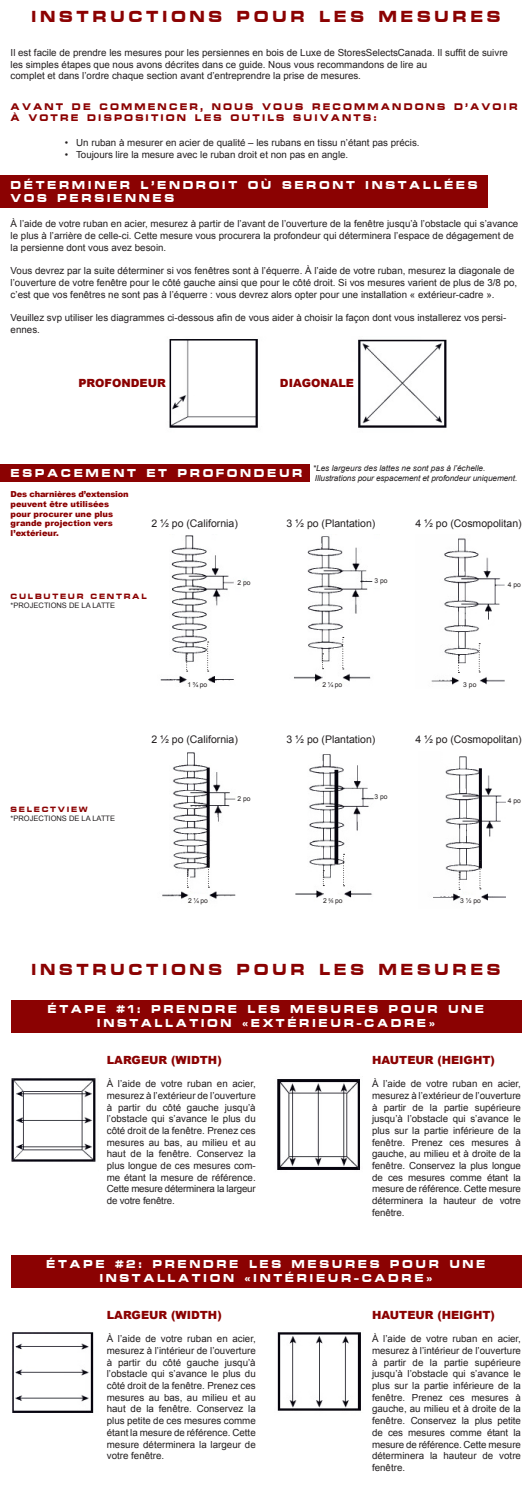
<style>
.page{position:relative;width:532px;height:1489px;background:#fff}
.page>*{position:absolute;margin:0;border:0;box-sizing:border-box;transform-origin:0 0}
.t1{font:18.75px "Microstyle Bold Extended ATT";letter-spacing:.2em;color:#8b0202;scale:.9 1}
.t2{font:13.5px/13.5px "Microstyle Bold Extended ATT";letter-spacing:.2em;color:#fff;scale:.9 1}
.t3{font:11.25px/11.2px "Microstyle Bold Extended ATT";letter-spacing:.2em;color:#8b0202;scale:.9 1}
.t4{font:900 11.25px "Arial";color:#8b0202}
.t5{font:10.5px "Arial";color:#231f20}
.t6{font:9.75px/11.7px "Arial";color:#231f20}
.t7{font:9px "Microstyle Bold Extended ATT";letter-spacing:.2em;color:#8b0202;scale:.9 1}
.t8{font:italic 8.25px "Arial";letter-spacing:-.01em;color:#231f20}
.t9{font:900 8.25px "Arial";color:#8b0202}
.t10{font:900 8.25px "Arial";letter-spacing:-.025em;color:#8b0202}
.t11{font:7.5px "Arial";color:#231f20}
.t12{font:6.75px "Arial";color:#231f20}
.s1{font-family:"Microstyle Bold Extended ATT";font-style:normal;font-size:13.5px;color:#fff}
.s2{font-size:3.75px}
</style>
<div class="page">
<div style="left:11px;top:1254px;width:510px;height:33px;background:#8b0202"></div>
<div style="left:11px;top:1000px;width:510px;height:33px;background:#8b0202"></div>
<div style="left:0;top:463px;width:309px;height:18px;background:#8b0202"></div>
<div style="left:0;top:175px;width:487px;height:33px;background:#8b0202"></div>
<img style="left:160px;top:535px;width:345px;height:151px">
<img style="left:162px;top:752px;width:344px;height:150px">
<img style="left:11px;top:1078px;width:85px;height:84px">
<img style="left:277px;top:1079px;width:83px;height:91px">
<img style="left:12px;top:1332px;width:82px;height:81px">
<img style="left:277px;top:1332px;width:84px;height:79px">
<img style="left:169px;top:339px;width:278px;height:89px">
<svg style="left:186px;top:653px;width:2px;height:18px"></svg>
<svg style="left:207px;top:641px;width:2px;height:30px"></svg>
<svg style="left:322px;top:653px;width:1px;height:16px"></svg>
<svg style="left:342px;top:637px;width:2px;height:32px"></svg>
<svg style="left:458px;top:655px;width:1px;height:18px"></svg>
<svg style="left:478px;top:643px;width:2px;height:29px"></svg>
<svg style="left:187px;top:869px;width:1px;height:18px"></svg>
<svg style="left:208px;top:857px;width:1px;height:30px"></svg>
<svg style="left:323px;top:870px;width:1px;height:16px"></svg>
<svg style="left:343px;top:853px;width:1px;height:33px"></svg>
<svg style="left:458px;top:872px;width:2px;height:17px"></svg>
<svg style="left:479px;top:860px;width:2px;height:29px"></svg>
<p class="t1" style="left:31px;top:6px;width:523px">INSTRUCTIONS POUR LES MESURES</p>
<p class="t6" style="left:11px;top:47px;width:498px">Il est facile de prendre les mesures pour les persiennes en bois de Luxe de StoresSelectsCanada. Il suffit de suivre les simples étapes que nous avons décrites dans ce guide. Nous vous recommandons de lire au</p>
<p class="t6" style="left:11px;top:70px;width:352px">complet et dans l’ordre chaque section avant d’entreprendre la prise de mesures.</p>
<p class="t3" style="left:11px;top:101px;width:564px">AVANT DE COMMENCER, NOUS VOUS RECOMMANDONS D’AVOIR<br>À VOTRE DISPOSITION LES OUTILS SUIVANTS:</p>
<p class="t6" style="left:65px;top:137px;width:356px">• Un ruban à mesurer en acier de qualité – les rubans en tissu n’étant pas précis.</p>
<p class="t6" style="left:65px;top:149px;width:285px">• Toujours lire la mesure avec le ruban droit et non pas en angle.</p>
<p class="t2" style="left:11px;top:178px;width:520px">DÉTERMINER L’ENDROIT OÙ SERONT INSTALLÉES<br>VOS PERSIENNES</p>
<p class="t6" style="left:11px;top:218px;width:509px">À l’aide de votre ruban en acier, mesurez à partir de l’avant de l’ouverture de la fenêtre jusqu’à l’obstacle qui s’avance le plus à l’arrière de celle-ci. Cette mesure vous procurera la profondeur qui déterminera l’espace de dégagement de la persienne dont vous avez besoin.</p>
<p class="t6" style="left:11px;top:265px;width:508px">Vous devrez par la suite déterminer si vos fenêtres sont à l’équerre. À l’aide de votre ruban, mesurez la diagonale de l’ouverture de votre fenêtre pour le côté gauche ainsi que pour le côté droit. Si vos mesures varient de plus de 3/8 po, c’est que vos fenêtres ne sont pas à l’équerre : vous devrez alors opter pour une installation « extérieur-cadre ».</p>
<p class="t6" style="left:11px;top:312px;width:497px">Veuillez svp utiliser les diagrammes ci-dessous afin de vous aider à choisir la façon dont vous installerez vos persi&shy;ennes.</p>
<p class="t4" style="left:78px;top:375px;width:89px">PROFONDEUR</p>
<p class="t4" style="left:280px;top:375px;width:76px">DIAGONALE</p>
<p class="t8" style="left:11px;top:462px;width:476px"><span class="s1">E S P A C E M E N T E T P R O F O N D E U R</span> *Les largeurs des lattes ne sont pas à l’échelle.</p>
<p class="t8" style="left:315px;top:472px;width:204px">Illustrations pour espacement et profondeur uniquement.</p>
<p class="t10" style="left:11px;top:488px;width:119px">Des charnières d’extension</p>
<p class="t9" style="left:11px;top:497px;width:100px">peuvent être utilisées</p>
<p class="t9" style="left:11px;top:507px;width:104px">pour procurer une plus</p>
<p class="t9" style="left:11px;top:517px;width:104px">grande projection vers</p>
<p class="t9" style="left:11px;top:527px;width:50px">l’extérieur.</p>
<p class="t5" style="left:151px;top:517px;width:88px">2 ½ po (California)</p>
<p class="t5" style="left:286px;top:517px;width:90px">3 ½ po (Plantation)</p>
<p class="t5" style="left:415px;top:517px;width:108px">4 ½ po (Cosmopolitan)</p>
<p class="t7" style="left:11px;top:591px;width:153px">CULBUTEUR CENTRAL</p>
<p class="t11" style="left:11px;top:601px;width:106px">*PROJECTIONS DE LA LATTE</p>
<p class="t12" style="left:237px;top:578px;width:15px">2 po</p>
<p class="t12" style="left:374px;top:576px;width:15px">3 po</p>
<p class="t12" style="left:507px;top:580px;width:15px">4 po</p>
<p class="t12" style="left:187px;top:680px;width:21px">1 ¾ po</p>
<p class="t12" style="left:322px;top:680px;width:21px">2 ¼ po</p>
<p class="t12" style="left:463px;top:680px;width:15px">3 po</p>
<p class="t5" style="left:151px;top:732px;width:88px">2 ½ po (California)</p>
<p class="t5" style="left:286px;top:732px;width:90px">3 ½ po (Plantation)</p>
<p class="t5" style="left:415px;top:732px;width:108px">4 ½ po (Cosmopolitan)</p>
<p class="t7" style="left:11px;top:804px;width:87px">SELECTVIEW</p>
<p class="t11" style="left:11px;top:813px;width:106px">*PROJECTIONS DE LA LATTE</p>
<p class="t12" style="left:237px;top:794px;width:15px">2 po</p>
<p class="t12" style="left:374px;top:792px;width:15px">3 po</p>
<p class="t12" style="left:507px;top:796px;width:15px">4 po</p>
<p class="t12" style="left:188px;top:896px;width:21px">2 ¼ po</p>
<p class="t12" style="left:323px;top:896px;width:21px">2 <sup>5</sup>⁄<span class="s2">8</span> po</p>
<p class="t12" style="left:460px;top:896px;width:22px">3 ½ po</p>
<p class="t1" style="left:31px;top:959px;width:523px">INSTRUCTIONS POUR LES MESURES</p>
<p class="t2" style="left:48px;top:1002px;width:486px">ÉTAPE #1: PRENDRE LES MESURES POUR UNE</p>
<p class="t2" style="left:97px;top:1016px;width:377px">INSTALLATION «EXTÉRIEUR-CADRE»</p>
<p class="t4" style="left:107px;top:1051px;width:116px">LARGEUR (WIDTH)</p>
<p class="t6" style="left:107px;top:1077px;width:150px;text-align:justify">À l’aide de votre ruban en acier, mesurez à l’extérieur de l’ouverture à partir du côté gauche jusqu’à l’obstacle qui s’avance le plus du côté droit de la fenêtre. Prenez ces mesures au bas, au milieu et au haut de la fenêtre. Conservez la plus longue de ces mesures com&shy;me étant la mesure de référence.<br>Cette mesure déterminera la largeur de votre fenêtre.</p>
<p class="t4" style="left:372px;top:1051px;width:124px">HAUTEUR (HEIGHT)</p>
<p class="t6" style="left:372px;top:1077px;width:150px;text-align:justify">À l’aide de votre ruban en acier, mesurez à l’extérieur de l’ouverture à partir de la partie supérieure jusqu’à l’obstacle qui s’avance le plus sur la partie inférieure de la fenêtre. Prenez ces mesures à gauche, au milieu et à droite de la fenêtre. Conservez la plus longue de ces mesures comme étant la mesure de référence. Cette mesure déterminera la hauteur de votre fenêtre.</p>
<p class="t2" style="left:46px;top:1257px;width:489px">ÉTAPE #2: PRENDRE LES MESURES POUR UNE</p>
<p class="t2" style="left:99px;top:1270px;width:371px">INSTALLATION «INTÉRIEUR-CADRE»</p>
<p class="t4" style="left:107px;top:1306px;width:116px">LARGEUR (WIDTH)</p>
<p class="t6" style="left:107px;top:1332px;width:150px;text-align:justify">À l’aide de votre ruban en acier, mesurez à l’intérieur de l’ouverture à partir du côté gauche jusqu’à l’obstacle qui s’avance le plus du côté droit de la fenêtre. Prenez ces mesures au bas, au milieu et au haut de la fenêtre. Conservez la plus petite de ces mesures comme étant la mesure de référence. Cette mesure déterminera la largeur de votre fenêtre.</p>
<p class="t4" style="left:372px;top:1306px;width:124px">HAUTEUR (HEIGHT)</p>
<p class="t6" style="left:372px;top:1332px;width:150px;text-align:justify">À l’aide de votre ruban en acier, mesurez à l’intérieur de l’ouverture à partir de la partie supérieure jusqu’à l’obstacle qui s’avance le plus sur la partie inférieure de la fenêtre. Prenez ces mesures à gauche, au milieu et à droite de la fenêtre. Conservez la plus petite de ces mesures comme étant la mesure de référence. Cette mesure déterminera la hauteur de votre fenêtre.</p>
</div>
